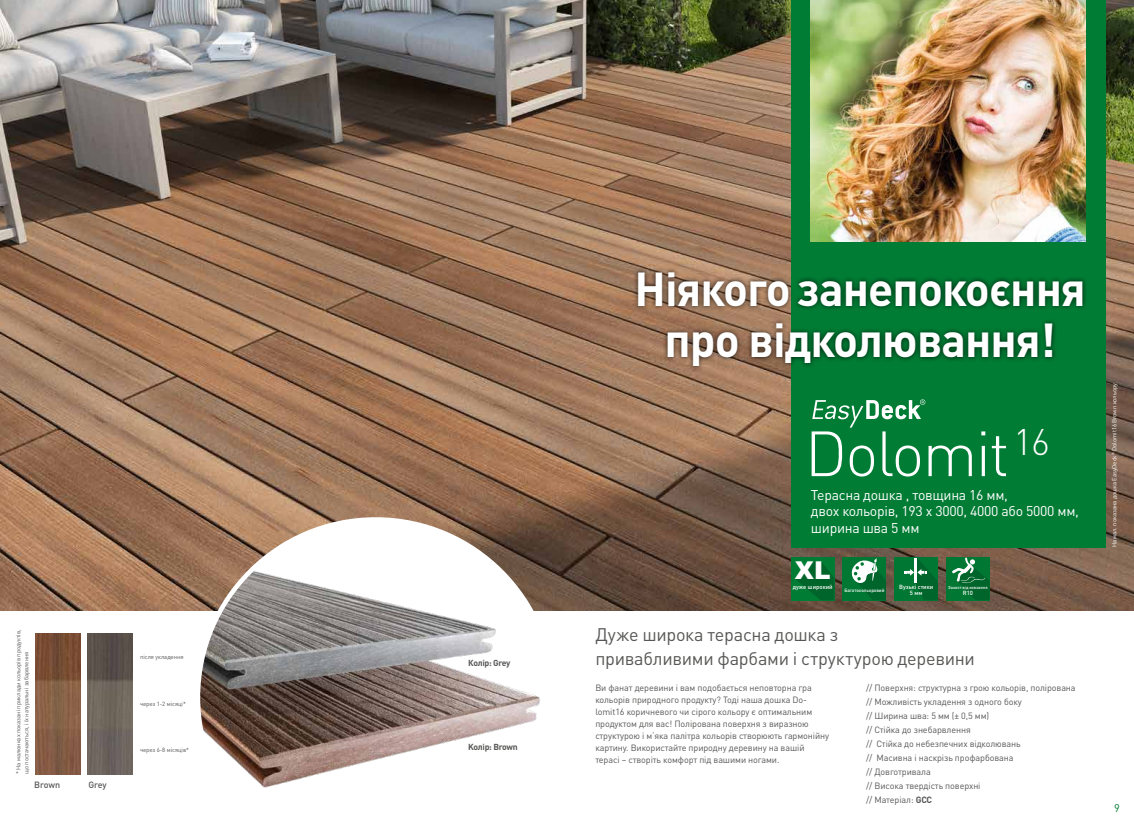
<style>
.page{position:relative;width:1134px;height:823px;background:#fff}
.page>*{position:absolute;margin:0;border:0;box-sizing:border-box;transform-origin:0 0}
.t1{font:300 62.7px "DIN Pro";letter-spacing:-.03em;color:#fff}
.t2{font:700 47px/51px "DIN Pro";letter-spacing:-.02em;color:#fff;text-align:center}
.t3{font:900 24.6px "Arial";color:#fff}
.t4{font:18px/24px "DIN Pro";letter-spacing:-.015em;color:#575756}
.t5{font:14px/16.8px "DIN Pro";letter-spacing:-.02em;color:#fff}
.t6{font:11px "DIN Pro";color:#007c34}
.t7{font:9px/14px "DIN Pro";letter-spacing:-.01em;color:#575756}
.t8{font:500 9px "DIN Pro";letter-spacing:-.02em;color:#575756}
.t9{font:700 8.6px "DIN Pro";letter-spacing:-.03em;color:#575756}
.t10{font:6px/8px "DIN Pro";letter-spacing:-.01em;color:#575756}
.t11{font:6px "DIN Pro";letter-spacing:-.01em;color:#fff}
.t12{font:500 5.9px/6.6px "DIN Pro";color:#fff;text-align:center}
.t13{font:500 4.7px "DIN Pro";color:#fff}
.t14{font:500 4.2px "DIN Pro";color:#fff}
.s1{font-weight:700}
</style>
<div class="page">
<img style="left:0;top:0;width:1134px;height:609px">
<svg style="left:196px;top:517px;width:360px;height:271px"></svg>
<img style="left:35px;top:633px;width:46px;height:140px">
<img style="left:88px;top:633px;width:45px;height:140px">
<div style="left:791px;top:0;width:314px;height:547px;background:#007c34"></div>
<img style="left:811px;top:0;width:275px;height:241px">
<div style="left:791px;top:556px;width:43px;height:44px;background:#007c34"></div>
<svg style="left:795px;top:561px;width:39px;height:39px"></svg>
<div style="left:843px;top:556px;width:43px;height:44px;background:#007732"></div>
<svg style="left:851px;top:558px;width:35px;height:42px"></svg>
<div style="left:894px;top:556px;width:44px;height:44px;background:#007732"></div>
<svg style="left:904px;top:558px;width:34px;height:42px"></svg>
<div style="left:946px;top:556px;width:43px;height:44px;background:#007732"></div>
<svg style="left:952px;top:557px;width:37px;height:43px"></svg>
<svg style="left:812px;top:399px;width:113px;height:28px"></svg>
<div style="left:633px;top:266px;width:455px;height:105px;background:#000;opacity:.75"></div>
<p class="t10" style="left:14px;top:773px;width:146px;rotate:-90deg">* На малюнках показані приклади кольорів продуктів, що постачаються, і їх натуральні забарвлення</p>
<p class="t8" style="left:34px;top:777px;width:27px">Brown</p>
<p class="t8" style="left:88px;top:777px;width:20px">Grey</p>
<p class="t10" style="left:140px;top:652px;width:45px">після укладення</p>
<p class="t10" style="left:140px;top:699px;width:47px">через 1-2 місяці*</p>
<p class="t10" style="left:140px;top:745px;width:50px">через 6-8 місяців*</p>
<p class="t9" style="left:468px;top:657px;width:44px">Колір: Grey</p>
<p class="t9" style="left:468px;top:740px;width:51px">Kолір: Brown</p>
<h2 class="t2" style="left:634px;top:261px;width:453px">Ніякого занепокоєння про відколювання!</h2>
<h1 class="t1" style="left:805px;top:410px;width:247px">Dolomit<sup>16</sup></h1>
<h3 class="t5" style="left:811px;top:485px;width:270px">Терасна дошка , товщина 16 мм,<br>двох кольорів, 193 x 3000, 4000 або 5000 мм, ширина шва 5 мм</h3>
<h3 class="t3" style="left:795px;top:552px;width:37px">XL</h3>
<p class="t12" style="left:793px;top:582px;width:41px">дуже широкий</p>
<p class="t13" style="left:844px;top:586px;width:41px">Багатокольоровий</p>
<p class="t12" style="left:899px;top:582px;width:36px">Вузькі стики<br>5 мм</p>
<p class="t14" style="left:948px;top:584px;width:41px">Захист від ковзання</p>
<p class="t12" style="left:963px;top:589px;width:12px">R10</p>
<h3 class="t4" style="left:595px;top:621px;width:381px">Дуже широка терасна дошка з<br>привабливими фарбами і структурою деревини</h3>
<p class="t7" style="left:866px;top:680px;width:211px">// Поверхня: структурна з грою кольорів, полірована // Можливість укладення з одного боку<br>// Ширина шва: 5 мм (± 0,5 мм)<br>// Стійка до знебарвлення<br>// Стійка до небезпечних відколювань<br>// Масивна і наскрізь профарбована<br>// Довготривала<br>// Висока твердість поверхні<br>// Матеріал: <span class="s1">GCC</span></p>
<p class="t7" style="left:595px;top:681px;width:235px;line-height:12px">Ви фанат деревини і вам подобається неповторна гра кольорів природного продукту? Тоді наша дошка Do&shy;lomit16 коричневого чи сірого кольору є оптимальним продуктом для вас! Полірована поверхня з виразною структурою і м‘яка палітра кольорів створюють гармонійну картину. Використайте природну деревину на вашій терасі – створіть комфорт під вашими ногами.</p>
<p class="t11" style="left:1110px;top:547px;width:165px;rotate:-90deg">На мал. показана дошка EasyDeck<sup>®</sup> Dolomit16 Brown кольору</p>
<p class="t6" style="left:1114px;top:799px;width:7px">9</p>
</div>
